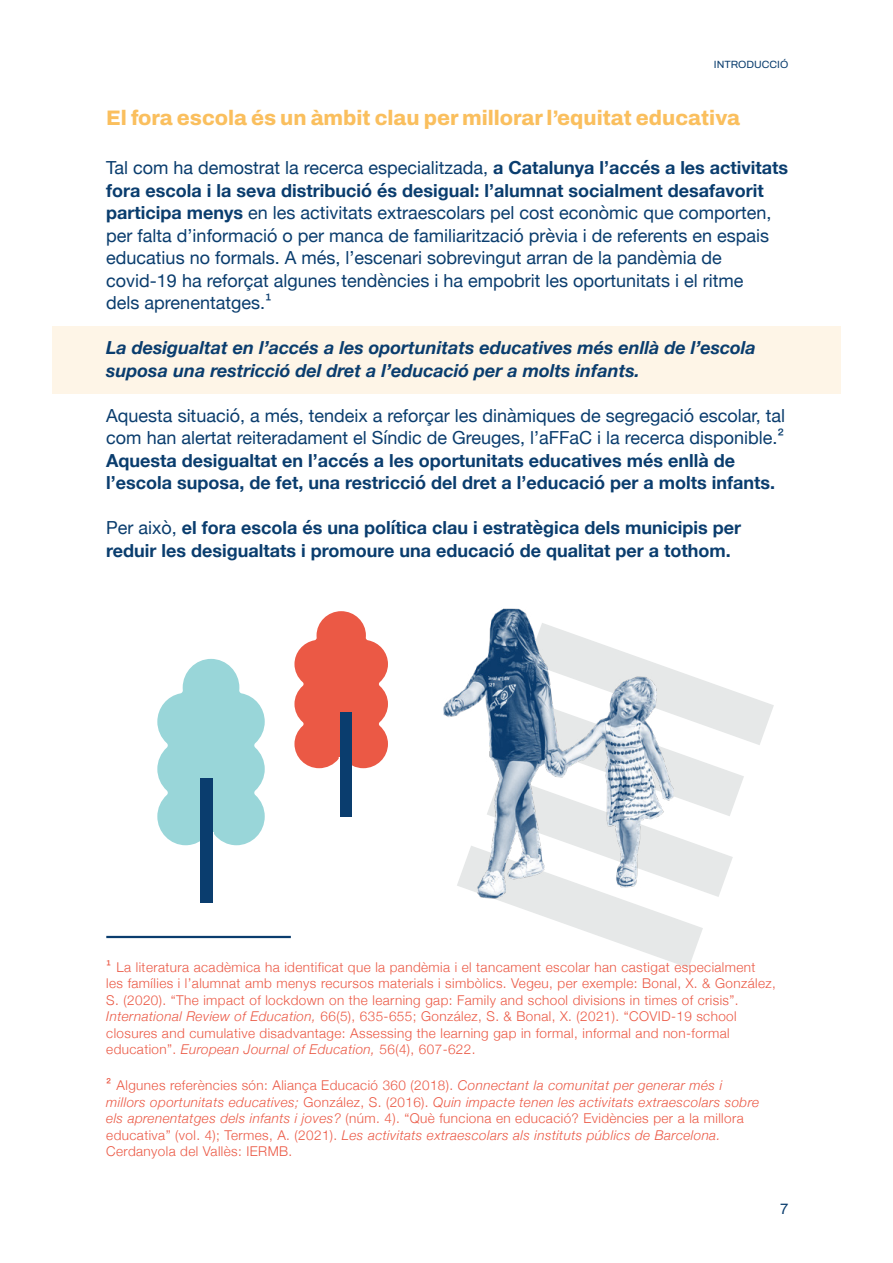
<style>
.page{position:relative;width:893px;height:1263px;background:#fff}
.page>*{position:absolute;margin:0;border:0;box-sizing:border-box;transform-origin:0 0}
.t1{font:800 21px "Archivo";color:#fabf5e}
.t2{font:18px/22.5px "Helvetica Neue";color:#0a3d6e}
.t3{font:700 18px/22.5px "Helvetica Neue";color:#0a3d6e}
.t4{font:italic 700 18px/22.5px "Helvetica Neue";color:#0a3d6e}
.t5{font:15px "Archivo";color:#0a3d6e}
.t6{font:300 13.5px/16.5px "Helvetica Neue";letter-spacing:.03em;color:#eb5945}
.t7{font:italic 300 13.5px/16.5px "Helvetica Neue";letter-spacing:.03em;color:#eb5945}
.t8{font:10.5px "Archivo";color:#0a3d6e}
.s1{font-weight:700}
.s2{font-family:"Archivo";font-size:19.5px}
.s3{font-weight:400}
.s4{font-family:"Archivo";font-weight:400;font-size:15px}
.s5{font-style:italic}
.s6{font-family:"Archivo";font-weight:400;font-style:normal;font-size:15px}
.s7{font-style:normal}
</style>
<div class="page">
<div style="left:52px;top:326px;width:789px;height:68px;background:#fef5e7"></div>
<svg style="left:628px;top:673px;width:146px;height:295px"></svg>
<hr style="left:106px;top:936px;width:185px;height:2px;background:#0a3d6e">
<img style="left:443px;top:608px;width:241px;height:338px">
<svg style="left:157px;top:659px;width:108px;height:186px"></svg>
<div style="left:182px;top:719px;width:60px;height:113px;background:#99d6d9"></div>
<div style="left:201px;top:778px;width:12px;height:124px;background:#0a3d6e"></div>
<svg style="left:294px;top:611px;width:94px;height:157px"></svg>
<div style="left:316px;top:662px;width:52px;height:95px;background:#eb5945"></div>
<div style="left:340px;top:712px;width:11px;height:104px;background:#0a3d6e"></div>
<p class="t8" style="left:714px;top:56px;width:76px">INTRODUCCIÓ</p>
<p class="t1" style="left:106px;top:102px;width:635px">El fora escola és un àmbit clau per millorar l’equitat educativa</p>
<p class="t2" style="left:106px;top:158px;width:683px">Tal com ha demostrat la recerca especialitzada, <span class="s1">a Catalunya l’accés a les activitats fora escola i la seva distribució és desigual: l’alumnat socialment desafavorit participa menys</span> en les activitats extraescolars pel cost econòmic que comporten, per falta d’informació o per manca de familiarització prèvia i de referents en espais educatius no formals. A més, l’escenari sobrevingut arran de la pandèmia de covid-19 ha reforçat algunes tendències i ha empobrit les oportunitats i el ritme<br>dels aprenentatges.<span class="s2">¹</span></p>
<p class="t4" style="left:106px;top:337px;width:651px">La desigualtat en l’accés a les oportunitats educatives més enllà de l’escola suposa una restricció del dret a l’educació per a molts infants.</p>
<p class="t2" style="left:106px;top:405px;width:680px">Aquesta situació, a més, tendeix a reforçar les dinàmiques de segregació escolar, tal com han alertat reiteradament el Síndic de Greuges, l’aFFaC i la recerca disponible.<span class="s2">²<br></span><span class="s1">Aquesta desigualtat en l’accés a les oportunitats educatives més enllà de l’escola suposa, de fet, una restricció del dret a l’educació per a molts infants.</span></p>
<p class="t3" style="left:106px;top:517px;width:636px"><span class="s3">Per això,</span> el fora escola és una política clau i estratègica dels municipis per reduir les desigualtats i promoure una educació de qualitat per a tothom.</p>
<p class="t6" style="left:106px;top:958px;width:671px"><span class="s4">¹</span> La literatura acadèmica ha identificat que la pandèmia i el tancament escolar han castigat especialment<br>les famílies i l’alumnat amb menys recursos materials i simbòlics. Vegeu, per exemple: Bonal, X. &amp; González, S. (2020). “The impact of lockdown on the learning gap: Family and school divisions in times of crisis”.<br><span class="s5">International Review of Education,</span> 66(5), 635-655; González, S. &amp; Bonal, X. (2021). “COVID‐19 school closures and cumulative disadvantage: Assessing the learning gap in formal, informal and non‐formal education”. <span class="s5">European Journal of Education,</span> 56(4), 607-622.</p>
<p class="t7" style="left:106px;top:1076px;width:654px"><span class="s6">²</span> <span class="s7">Algunes referències són: Aliança Educació 360 (2018).</span> Connectant la comunitat per generar més i millors oportunitats educatives; <span class="s7">González, S. (2016).</span> Quin impacte tenen les activitats extraescolars sobre els aprenentatges dels infants i joves? <span class="s7">(núm. 4). “Què funciona en educació? Evidències per a la millora educativa” (vol. 4); Termes, A. (2021).</span> Les activitats extraescolars als instituts públics de Barcelona.<br><span class="s7">Cerdanyola del Vallès: IERMB.</span></p>
<p class="t5" style="left:780px;top:1198px;width:10px">7</p>
</div>
